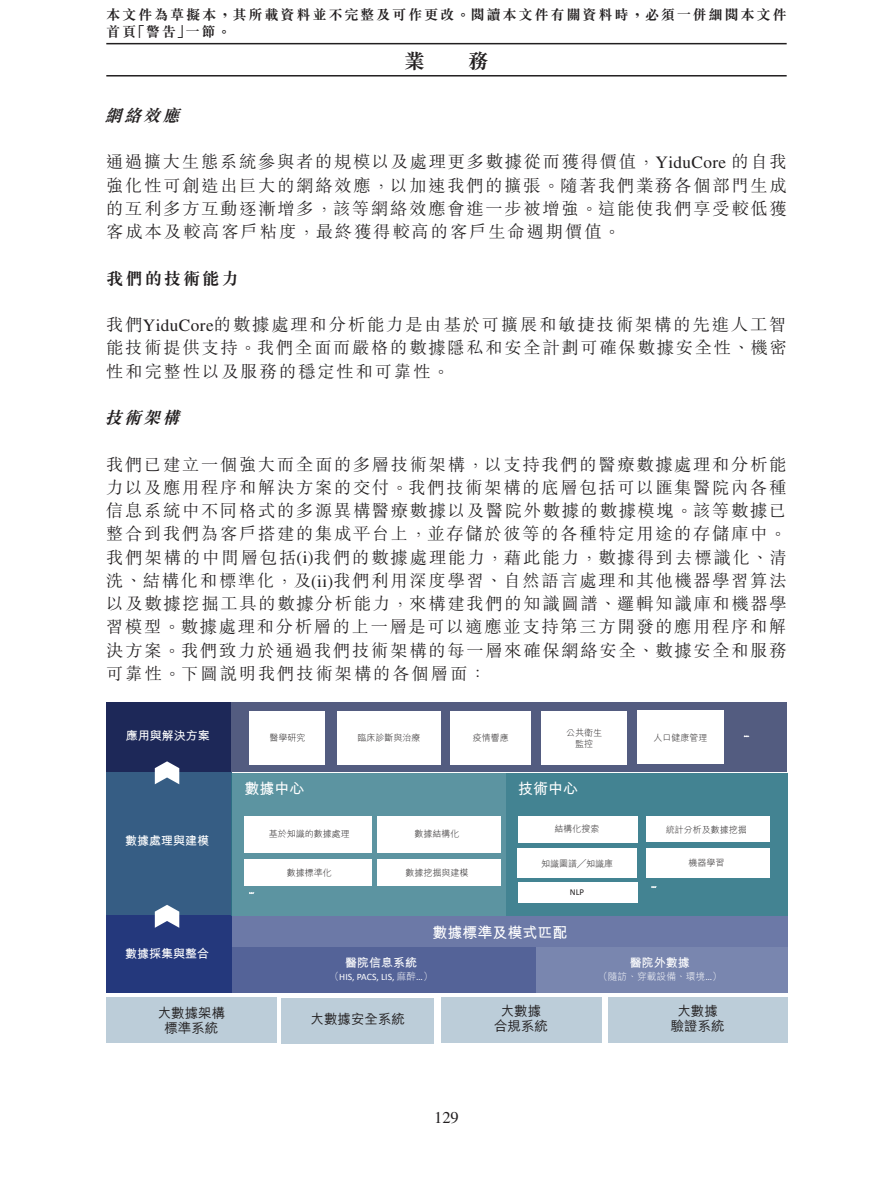
<style>
.page{position:relative;width:893px;height:1191px;background:#fff}
.page>*{position:absolute;margin:0;border:0;box-sizing:border-box;transform-origin:0 0}
.t1{font:700 21px "M Sung HK";color:#221f20}
.t2{font:300 17.25px/23.2px "M Sung HK";letter-spacing:.105em;color:#221f20;text-align:justify}
.t3{font:italic 700 17.25px "M Sung HK";color:#221f20}
.t4{font:700 17.25px "M Sung HK";letter-spacing:.115em;color:#221f20}
.t5{font:16.5px "Times";color:#221f20}
.t6{font:700 15px "M Hei HK";color:#fff}
.t7{font:700 14.25px/16.5px "M Sung HK";letter-spacing:.12em;color:#221f20}
.t8{font:500 13.5px/15px "M Hei HK";color:#221f20;text-align:center}
.t9{font:700 12px "M Hei HK";color:#fff}
.t10{font:9.75px "Calibri";color:#fff}
.t11{font:300 9.75px "M Hei HK";color:#fff}
.t12{font:300 9px/10.8px "M Hei HK";color:#221f20;text-align:center}
.t13{font:9px "Calibri";color:#221f20}
.t14{font:8.85px "Calibri";color:#fff}
.s1{font-family:"Times";font-weight:400}
.s2{font-family:"M Hei HK";font-weight:300}
.s3{font-family:"Calibri";font-weight:400}
</style>
<div class="page">
<hr style="left:106px;top:43px;width:681px;height:1px;background:#221f20">
<hr style="left:106px;top:75px;width:681px;height:1px;background:#221f20">
<div style="left:229px;top:703px;width:557px;height:69px;background:#535c80"></div>
<div style="left:451px;top:711px;width:80px;height:53px;background:#fff"></div>
<div style="left:282px;top:998px;width:152px;height:45px;background:#bccdd9"></div>
<div style="left:250px;top:711px;width:75px;height:53px;background:#fff"></div>
<div style="left:541px;top:711px;width:86px;height:53px;background:#fff"></div>
<div style="left:106px;top:703px;width:125px;height:69px;background:#1d2858"></div>
<div style="left:637px;top:710px;width:87px;height:53px;background:#fff"></div>
<div style="left:337px;top:711px;width:104px;height:53px;background:#fff"></div>
<div style="left:106px;top:997px;width:171px;height:46px;background:#bccdd9"></div>
<div style="left:106px;top:915px;width:126px;height:77px;background:#24387c"></div>
<div style="left:106px;top:772px;width:126px;height:142px;background:#365d84"></div>
<div style="left:231px;top:916px;width:556px;height:31px;background:#6c79a7"></div>
<div style="left:231px;top:773px;width:275px;height:142px;background:#5c94a1"></div>
<div style="left:245px;top:816px;width:127px;height:36px;background:#fff"></div>
<div style="left:231px;top:947px;width:305px;height:45px;background:#546398"></div>
<div style="left:536px;top:947px;width:251px;height:45px;background:#7986af"></div>
<div style="left:506px;top:773px;width:281px;height:142px;background:#438392"></div>
<div style="left:646px;top:816px;width:123px;height:25px;background:#fff"></div>
<div style="left:517px;top:847px;width:120px;height:30px;background:#fff"></div>
<div style="left:646px;top:847px;width:123px;height:30px;background:#fff"></div>
<div style="left:518px;top:816px;width:119px;height:27px;background:#fff"></div>
<div style="left:517px;top:882px;width:120px;height:20px;background:#fff"></div>
<div style="left:377px;top:816px;width:124px;height:36px;background:#fff"></div>
<div style="left:244px;top:859px;width:128px;height:26px;background:#fff"></div>
<div style="left:377px;top:859px;width:124px;height:26px;background:#fff"></div>
<svg style="left:155px;top:905px;width:24px;height:22px"></svg>
<svg style="left:155px;top:761px;width:24px;height:23px"></svg>
<div style="left:608px;top:997px;width:179px;height:46px;background:#bccdd9"></div>
<div style="left:441px;top:997px;width:160px;height:46px;background:#bccdd9"></div>
<p class="t7" style="left:106px;top:6px;width:682px">本文件為草擬本，其所載資料並不完整及可作更改。閱讀本文件有關資料時，必須一併細閱本文件首頁「警告」一節。</p>
<p class="t1" style="left:404px;top:47px;width:86px">業　務</p>
<p class="t3" style="left:105px;top:103px;width:82px">網絡效應</p>
<p class="t2" style="left:106px;top:149px;width:682px">通過擴大生態系統參與者的規模以及處理更多數據從而獲得價值，<span class="s1">YiduCore</span> 的自我強化性可創造出巨大的網絡效應，以加速我們的擴張。隨著我們業務各個部門生成的互利多方互動逐漸增多，該等網絡效應會進一步被增強。這能使我們享受較低獲客成本及較高客戶粘度，最終獲得較高的客戶生命週期價值。</p>
<p class="t4" style="left:106px;top:266px;width:134px">我們的技術能力</p>
<p class="t2" style="left:106px;top:312px;width:682px">我們<span class="s1">YiduCore</span>的數據處理和分析能力是由基於可擴展和敏捷技術架構的先進人工智能技術提供支持。我們全面而嚴格的數據隱私和安全計劃可確保數據安全性、機密性和完整性以及服務的穩定性和可靠性。</p>
<p class="t3" style="left:105px;top:406px;width:82px">技術架構</p>
<p class="t2" style="left:106px;top:452px;width:682px">我們已建立一個強大而全面的多層技術架構，以支持我們的醫療數據處理和分析能力以及應用程序和解決方案的交付。我們技術架構的底層包括可以匯集醫院內各種信息系統中不同格式的多源異構醫療數據以及醫院外數據的數據模塊。該等數據已整合到我們為客戶搭建的集成平台上，並存儲於彼等的各種特定用途的存儲庫中。我們架構的中間層包括<span class="s1">(i)</span>我們的數據處理能力，藉此能力，數據得到去標識化、清洗、結構化和標準化，及<span class="s1">(ii)</span>我們利用深度學習、自然語言處理和其他機器學習算法以及數據挖掘工具的數據分析能力，來構建我們的知識圖譜、邏輯知識庫和機器學習模型。數據處理和分析層的上一層是可以適應並支持第三方開發的應用程序和解決方案。我們致力於通過我們技術架構的每一層來確保網絡安全、數據安全和服務可靠性。下圖說明我們技術架構的各個層面：</p>
<p class="t9" style="left:126px;top:727px;width:85px">應用與解決方案</p>
<p class="t12" style="left:269px;top:732px;width:37px">醫學研究</p>
<p class="t12" style="left:357px;top:732px;width:64px">臨床診斷與治療</p>
<p class="t12" style="left:473px;top:732px;width:37px">疫情響應</p>
<p class="t12" style="left:566px;top:726px;width:37px">公共衛生監控</p>
<p class="t12" style="left:653px;top:732px;width:55px">人口健康管理</p>
<p class="t6" style="left:245px;top:777px;width:61px">數據中心</p>
<p class="t6" style="left:518px;top:777px;width:61px">技術中心</p>
<p class="t14" style="left:744px;top:727px;width:8px">…</p>
<p class="t9" style="left:125px;top:832px;width:85px">數據處理與建模</p>
<p class="t9" style="left:125px;top:944px;width:85px">數據採集與整合</p>
<p class="t14" style="left:249px;top:884px;width:8px">…</p>
<p class="t12" style="left:555px;top:822px;width:46px">結構化搜索</p>
<p class="t12" style="left:269px;top:827px;width:82px">基於知識的數據處理</p>
<p class="t12" style="left:666px;top:824px;width:82px">統計分析及數據挖掘</p>
<p class="t12" style="left:541px;top:858px;width:73px">知識圖譜╱知識庫</p>
<p class="t12" style="left:688px;top:857px;width:37px">機器學習</p>
<p class="t12" style="left:414px;top:827px;width:46px">數據結構化</p>
<p class="t12" style="left:287px;top:867px;width:46px">數據標準化</p>
<p class="t12" style="left:405px;top:867px;width:64px">數據挖掘與建模</p>
<p class="t13" style="left:570px;top:885px;width:16px">NLP</p>
<p class="t6" style="left:433px;top:922px;width:136px">數據標準及模式匹配</p>
<p class="t9" style="left:345px;top:954px;width:74px">醫院信息系統</p>
<p class="t10" style="left:329px;top:969px;width:105px"><span class="s2">（</span>HIS, PACS, LIS, <span class="s2">麻醉</span>…<span class="s2">）</span></p>
<p class="t14" style="left:651px;top:878px;width:8px">…</p>
<p class="t9" style="left:630px;top:954px;width:61px">醫院外數據</p>
<p class="t11" style="left:598px;top:969px;width:125px">（隨訪、穿載設備、環境<span class="s3">…</span>）</p>
<p class="t8" style="left:158px;top:1004px;width:69px">大數據架構標準系統</p>
<p class="t8" style="left:311px;top:1010px;width:96px">大數據安全系統</p>
<p class="t8" style="left:494px;top:1002px;width:55px">大數據合規系統</p>
<p class="t8" style="left:671px;top:1002px;width:55px">大數據驗證系統</p>
<p class="t5" style="left:434px;top:1108px;width:26px">129</p>
</div>
